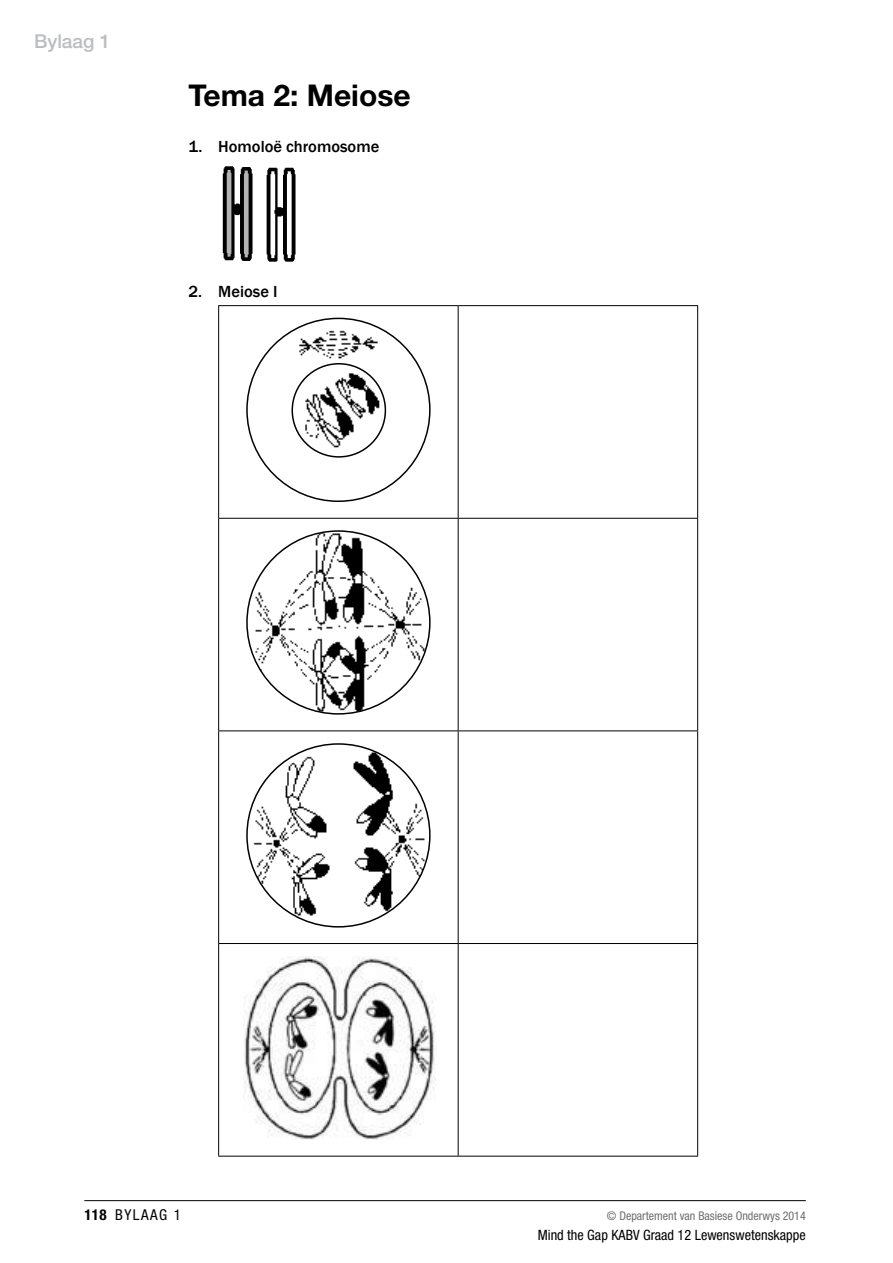
<style>
.page{position:relative;width:893px;height:1263px;background:#fff}
.page>*{position:absolute;margin:0;border:0;box-sizing:border-box;transform-origin:0 0}
.t1{font:700 30px "Helvetica Neue LT Std";color:#000}
.t2{font:500 19.05px "Helvetica Neue LT Std";color:#bbbdc0}
.t3{font:500 16.5px "Franklin Gothic";color:#000}
.t4{font:condensed 15px "Helvetica Neue LT Std";letter-spacing:.1em;color:#000}
.t5{font:condensed 14.25px "Helvetica Neue LT Std";color:#000}
.t6{font:condensed 12px "Helvetica Neue LT Std";color:#6d6e70}
.s1{font-weight:700}
</style>
<div class="page">
<hr style="left:84px;top:1200px;width:722px;height:1px;background:#000">
<img style="left:222px;top:166px;width:74px;height:96px">
<hr style="left:218px;top:306px;width:1px;height:212px;background:#000">
<hr style="left:218px;top:305px;width:240px;height:1px;background:#000">
<hr style="left:458px;top:306px;width:1px;height:212px;background:#000">
<hr style="left:697px;top:306px;width:1px;height:212px;background:#000">
<hr style="left:458px;top:305px;width:240px;height:1px;background:#000">
<hr style="left:218px;top:519px;width:1px;height:211px;background:#000">
<hr style="left:218px;top:518px;width:240px;height:1px;background:#000">
<hr style="left:458px;top:519px;width:1px;height:211px;background:#000">
<hr style="left:697px;top:519px;width:1px;height:211px;background:#000">
<hr style="left:458px;top:518px;width:240px;height:1px;background:#000">
<hr style="left:218px;top:731px;width:1px;height:212px;background:#000">
<hr style="left:218px;top:730px;width:240px;height:1px;background:#000">
<hr style="left:458px;top:731px;width:1px;height:212px;background:#000">
<hr style="left:697px;top:731px;width:1px;height:212px;background:#000">
<hr style="left:458px;top:730px;width:240px;height:1px;background:#000">
<hr style="left:218px;top:944px;width:1px;height:212px;background:#000">
<hr style="left:218px;top:943px;width:240px;height:1px;background:#000">
<hr style="left:218px;top:1156px;width:240px;height:1px;background:#000">
<hr style="left:458px;top:944px;width:1px;height:212px;background:#000">
<hr style="left:697px;top:944px;width:1px;height:212px;background:#000">
<hr style="left:458px;top:943px;width:240px;height:1px;background:#000">
<hr style="left:458px;top:1156px;width:240px;height:1px;background:#000">
<img style="left:247px;top:318px;width:183px;height:183px;border-radius:91px">
<div style="left:291px;top:363px;width:95px;height:95px;border:2px solid #000;border-radius:50%"></div>
<img style="left:247px;top:531px;width:183px;height:183px;border-radius:91px">
<img style="left:247px;top:744px;width:183px;height:183px;border-radius:91px">
<img style="left:244px;top:956px;width:191px;height:183px">
<h2 class="t2" style="left:34px;top:30px;width:78px">Bylaag 1</h2>
<h1 class="t1" style="left:189px;top:77px;width:224px">Tema 2: Meiose</h1>
<p class="t3" style="left:189px;top:137px;width:192px">1. Homoloë chromosome</p>
<p class="t3" style="left:189px;top:281px;width:88px">2. Meiose I</p>
<p class="t4" style="left:84px;top:1206px;width:98px"><span class="s1">118</span> Bylaag 1</p>
<p class="t6" style="left:607px;top:1209px;width:200px">© Departement van Basiese Onderwys 2014</p>
<p class="t5" style="left:538px;top:1227px;width:270px">Mind the Gap KABV Graad 12 Lewenswetenskappe</p>
</div>
